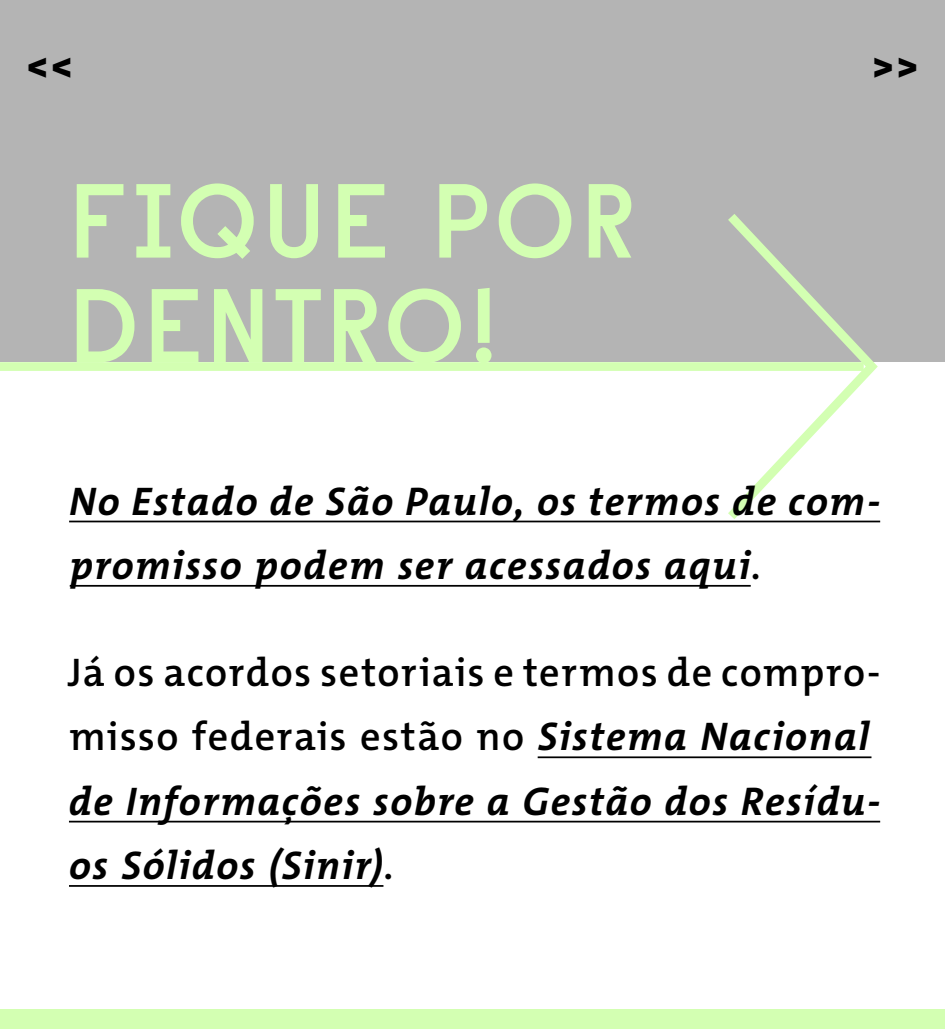
<style>
.page{position:relative;width:945px;height:1029px;background:#fff}
.page>*{position:absolute;margin:0;border:0;box-sizing:border-box;transform-origin:0 0}
.t1{font:600 105px/105px "Raisonne";letter-spacing:.03em;color:#d3ffb2}
.t2{font:italic 700 40.25px/64.3px "The Mix";letter-spacing:.04em;color:#000}
.t3{font:900 35px "Gotham";color:#000}
.s1{font-weight:600;font-style:normal}
</style>
<div class="page">
<div style="left:0;top:0;width:945px;height:362px;background:#b4b4b4"></div>
<div style="left:0;top:362px;width:859px;height:9px;background:#d3ffb2"></div>
<svg style="left:722px;top:214px;width:159px;height:309px"></svg>
<div style="left:0;top:1010px;width:945px;height:19px;background:#d3ffb2"></div>
<hr style="left:69px;top:521px;width:811px;height:1px;background:#000">
<hr style="left:70px;top:585px;width:681px;height:2px;background:#000">
<hr style="left:538px;top:756px;width:333px;height:2px;background:#000">
<hr style="left:69px;top:821px;width:811px;height:1px;background:#000">
<hr style="left:69px;top:885px;width:314px;height:2px;background:#000">
<p class="t3" style="left:26px;top:44px;width:48px">&lt;&lt;</p>
<h1 class="t1" style="left:68px;top:167px;width:569px">FIQUE POR<br>DENTRO!</h1>
<p class="t2" style="left:69px;top:469px;width:813px">No Estado de São Paulo, os termos de com&shy;promisso podem ser acessados aqui<span class="s1">.</span></p>
<p class="t2" style="left:68px;top:641px;width:814px"><span class="s1">Já os acordos setoriais e termos de compro&shy;misso federais estão no</span> Sistema Nacional de Informações sobre a Gestão dos Resídu&shy;os Sólidos (Sinir)<span class="s1">.</span></p>
</div>
